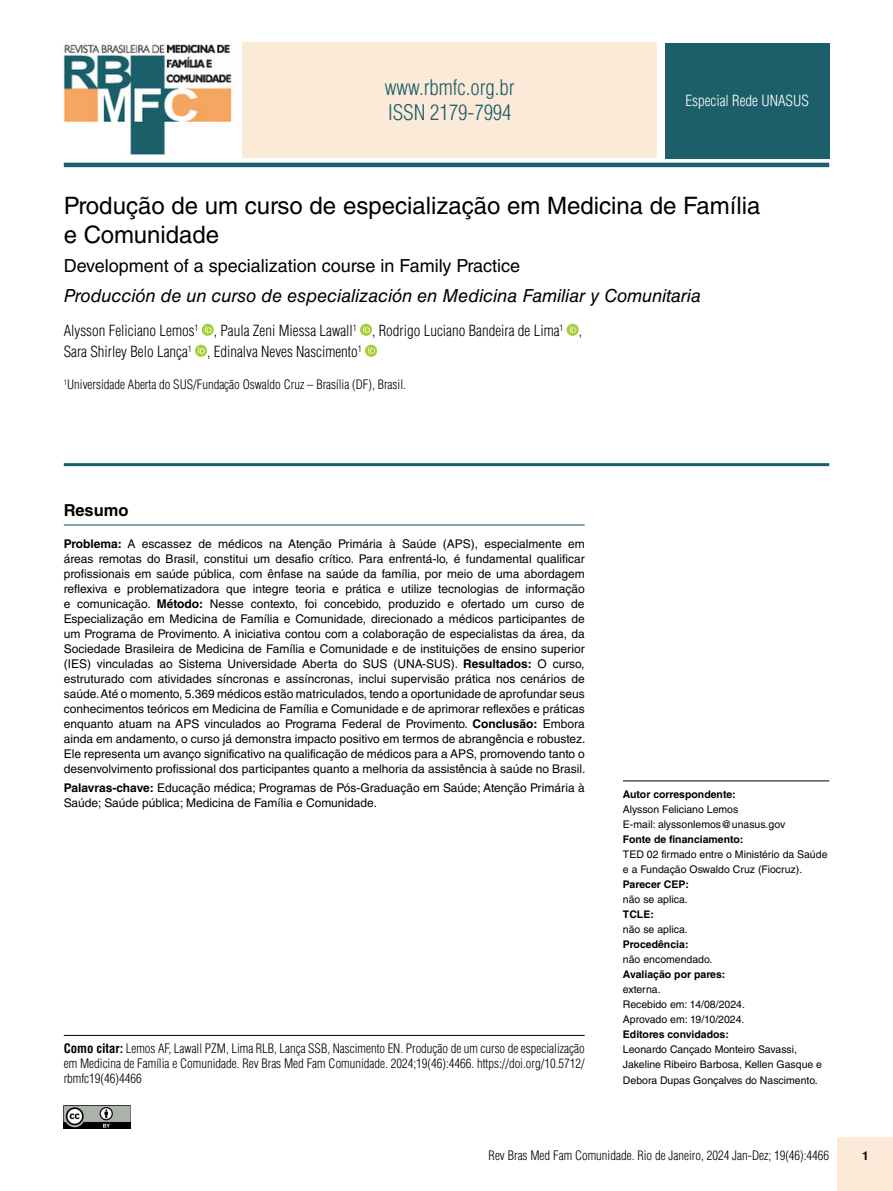
<style>
.page{position:relative;width:893px;height:1191px;background:#fff}
.page>*{position:absolute;margin:0;border:0;box-sizing:border-box;transform-origin:0 0}
.t1{font:24px/28.8px "Helvetica LT Std";color:#000}
.t2{font:300 condensed 21px/25.2px "Helvetica LT Std";color:#1c5e69}
.t3{font:italic 18px "Helvetica LT Std";color:#000}
.t4{font:18px "Helvetica LT Std";color:#000}
.t5{font:700 16.5px "Helvetica LT Std";color:#000}
.t6{font:300 condensed 15px/21px "Helvetica LT Std";color:#000}
.t7{font:300 condensed 15px "Helvetica LT Std";color:#fff}
.t8{font:300 condensed 12.75px/15px "Helvetica LT Std";color:#000;text-align:justify}
.t9{font:12px/15px "Helvetica LT Std";color:#000;text-align:justify}
.t10{font:700 12px "Helvetica LT Std";color:#000}
.t11{font:10.5px/15px "Helvetica LT Std";color:#000}
.t12{font:700 10.5px "Helvetica LT Std";color:#000}
.s1{font-weight:700}
</style>
<div class="page">
<div style="left:838px;top:1137px;width:55px;height:54px;background:#fcead8"></div>
<img style="left:64px;top:1105px;width:67px;height:23px">
<hr style="left:623px;top:780px;width:206px;height:1px;background:#000">
<hr style="left:64px;top:524px;width:521px;height:1px;background:#1c5e69">
<div style="left:665px;top:43px;width:164px;height:116px;background:#1c5e69"></div>
<hr style="left:64px;top:163px;width:765px;height:4px;background:#1c5e69">
<svg style="left:202px;top:324px;width:12px;height:12px"></svg>
<svg style="left:205px;top:326px;width:6px;height:6px"></svg>
<svg style="left:360px;top:324px;width:12px;height:12px"></svg>
<svg style="left:363px;top:326px;width:7px;height:6px"></svg>
<svg style="left:567px;top:324px;width:12px;height:12px"></svg>
<svg style="left:570px;top:326px;width:6px;height:6px"></svg>
<svg style="left:195px;top:345px;width:12px;height:12px"></svg>
<svg style="left:198px;top:347px;width:7px;height:6px"></svg>
<svg style="left:365px;top:345px;width:12px;height:12px"></svg>
<svg style="left:368px;top:347px;width:7px;height:6px"></svg>
<hr style="left:64px;top:1035px;width:521px;height:1px;background:#000">
<hr style="left:64px;top:463px;width:765px;height:3px;background:#1c5e69">
<img style="left:63px;top:44px;width:169px;height:111px">
<div style="left:242px;top:42px;width:415px;height:116px;background:#fcead8"></div>
<h2 class="t2" style="left:385px;top:75px;width:131px">www.rbmfc.org.br<br>ISSN 2179-7994</h2>
<p class="t7" style="left:685px;top:92px;width:125px">Especial Rede UNASUS</p>
<h1 class="t1" style="left:64px;top:191px;width:698px">Produção de um curso de especialização em Medicina de Família e Comunidade</h1>
<h3 class="t4" style="left:64px;top:255px;width:458px">Development of a specialization course in Family Practice</h3>
<h3 class="t3" style="left:64px;top:285px;width:639px">Producción de un curso de especialización en Medicina Familiar y Comunitaria</h3>
<p class="t6" style="left:64px;top:319px;width:520px">Alysson Feliciano Lemos<sup>1</sup> , Paula Zeni Miessa Lawall<sup>1</sup> , Rodrigo Luciano Bandeira de Lima<sup>1</sup> ,<br>Sara Shirley Belo Lança<sup>1</sup> , Edinalva Neves Nascimento<sup>1</sup></p>
<p class="t8" style="left:64px;top:377px;width:344px"><sup>1</sup>Universidade Aberta do SUS/Fundação Oswaldo Cruz – Brasília (DF), Brasil.</p>
<h3 class="t5" style="left:64px;top:500px;width:66px">Resumo</h3>
<p class="t9" style="left:64px;top:536px;width:523px"><span class="s1">Problema:</span> A escassez de médicos na Atenção Primária à Saúde (APS), especialmente em áreas remotas do Brasil, constitui um desafio crítico. Para enfrentá-lo, é fundamental qualificar profissionais em saúde pública, com ênfase na saúde da família, por meio de uma abordagem reflexiva e problematizadora que integre teoria e prática e utilize tecnologias de informação e comunicação. <span class="s1">Método:</span> Nesse contexto, foi concebido, produzido e ofertado um curso de Especialização em Medicina de Família e Comunidade, direcionado a médicos participantes de um Programa de Provimento. A iniciativa contou com a colaboração de especialistas da área, da Sociedade Brasileira de Medicina de Família e Comunidade e de instituições de ensino superior (IES) vinculadas ao Sistema Universidade Aberta do SUS (UNA-SUS). <span class="s1">Resultados:</span> O curso, estruturado com atividades síncronas e assíncronas, inclui supervisão prática nos cenários de saúde. Até o momento, 5.369 médicos estão matriculados, tendo a oportunidade de aprofundar seus conhecimentos teóricos em Medicina de Família e Comunidade e de aprimorar reflexões e práticas enquanto atuam na APS vinculados ao Programa Federal de Provimento. <span class="s1">Conclusão:</span> Embora ainda em andamento, o curso já demonstra impacto positivo em termos de abrangência e robustez.<br>Ele representa um avanço significativo na qualificação de médicos para a APS, promovendo tanto o desenvolvimento profissional dos participantes quanto a melhoria da assistência à saúde no Brasil.</p>
<p class="t9" style="left:64px;top:780px;width:522px"><span class="s1">Palavras-chave:</span> Educação médica; Programas de Pós-Graduação em Saúde; Atenção Primária à<br>Saúde; Saúde pública; Medicina de Família e Comunidade.</p>
<p class="t8" style="left:64px;top:1040px;width:522px"><span class="s1">Como citar:</span> Lemos AF, Lawall PZM, Lima RLB, Lança SSB, Nascimento EN. Produção de um curso de especialização em Medicina de Família e Comunidade. Rev Bras Med Fam Comunidade. 2024;19(46):4466. https://doi.org/10.5712/ rbmfc19(46)4466</p>
<p class="t12" style="left:623px;top:788px;width:114px">Autor correspondente:</p>
<p class="t11" style="left:623px;top:802px;width:164px">Alysson Feliciano Lemos<br>E-mail: alyssonlemos@unasus.gov</p>
<p class="t12" style="left:623px;top:833px;width:122px">Fonte de financiamento:</p>
<p class="t11" style="left:623px;top:847px;width:206px">TED 02 firmado entre o Ministério da Saúde e a Fundação Oswaldo Cruz (Fiocruz).</p>
<p class="t12" style="left:623px;top:878px;width:68px">Parecer CEP:</p>
<p class="t11" style="left:623px;top:892px;width:66px">não se aplica.</p>
<p class="t12" style="left:623px;top:908px;width:32px">TCLE:</p>
<p class="t11" style="left:623px;top:922px;width:66px">não se aplica.</p>
<p class="t12" style="left:623px;top:938px;width:67px">Procedência:</p>
<p class="t11" style="left:623px;top:952px;width:91px">não encomendado.</p>
<p class="t12" style="left:623px;top:968px;width:104px">Avaliação por pares:</p>
<p class="t11" style="left:623px;top:982px;width:123px">externa.<br>Recebido em: 14/08/2024.<br>Aprovado em: 19/10/2024.</p>
<p class="t12" style="left:623px;top:1028px;width:107px">Editores convidados:</p>
<p class="t11" style="left:623px;top:1042px;width:201px">Leonardo Cançado Monteiro Savassi,<br>Jakeline Ribeiro Barbosa, Kellen Gasque e<br>Debora Dupas Gonçalves do Nascimento.</p>
<p class="t8" style="left:489px;top:1147px;width:342px">Rev Bras Med Fam Comunidade. Rio de Janeiro, 2024 Jan-Dez; 19(46):4466</p>
<p class="t10" style="left:862px;top:1148px;width:8px">1</p>
</div>
